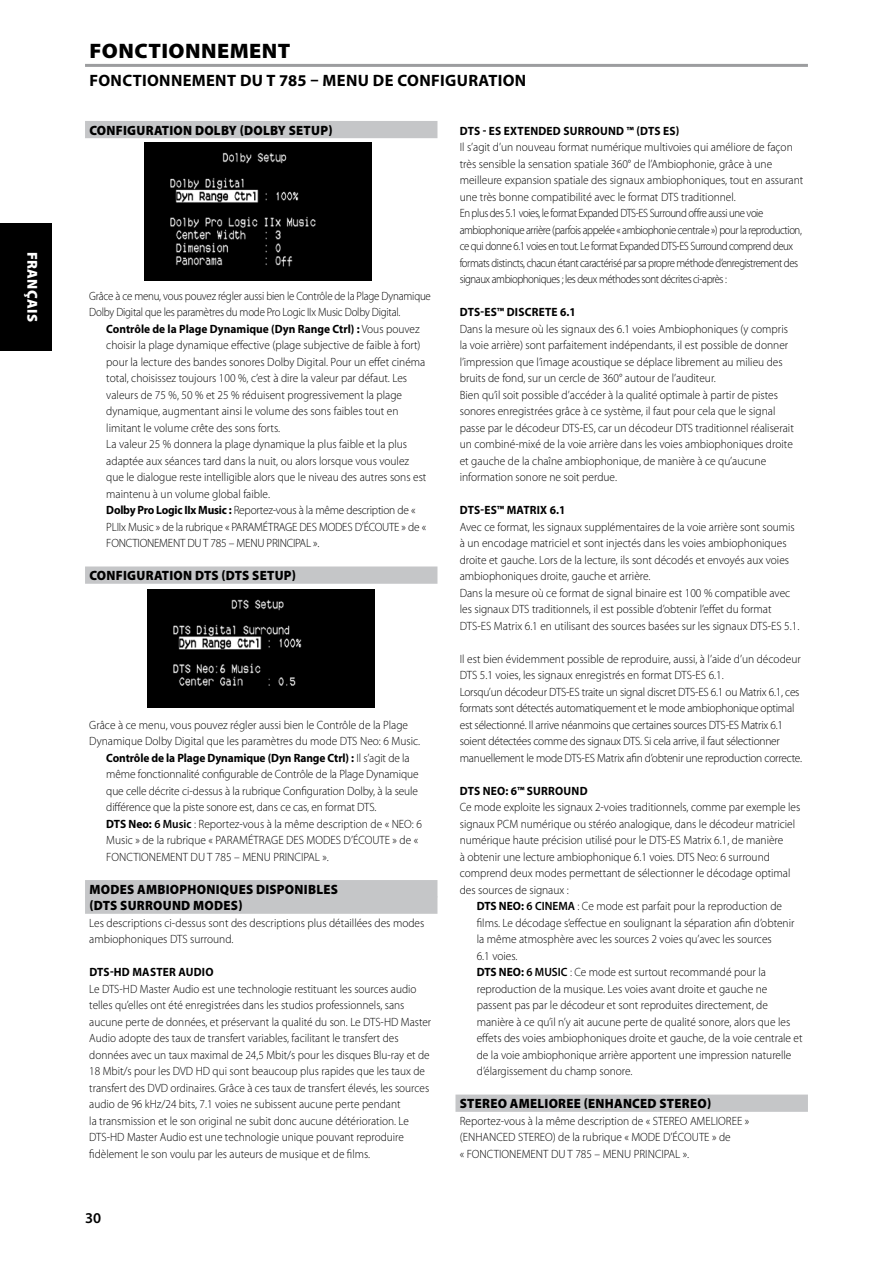
<style>
.page{position:relative;width:893px;height:1263px;background:#fff}
.page>*{position:absolute;margin:0;border:0;box-sizing:border-box;transform-origin:0 0}
.t1{font:900 21px "Myriad Pro";letter-spacing:.02em;color:#000;scale:1.05 1}
.t2{font:700 16.5px "Myriad Pro";letter-spacing:.02em;color:#000}
.t3{font:600 15px "Myriad Pro";color:#000}
.t4{font:900 14.4px "Myriad Pro";letter-spacing:.02em;color:#fff}
.t5{font:900 13.5px "Myriad Pro";letter-spacing:.02em;color:#000;scale:.95 1}
.t6{font:300 12px/16.5px "Myriad Pro";color:#000;scale:.95 1}
.t7{font:300 12px/16.5px "Myriad Pro";color:#000;scale:.94 1}
.t8{font:300 12px/16.5px "Myriad Pro";letter-spacing:-.04em;color:#000;scale:.95 1}
.t9{font:300 12px/16.5px "Myriad Pro";letter-spacing:-.02em;color:#000;scale:.95 1}
.t10{font:300 12px/16.5px "Myriad Pro";letter-spacing:-.02em;color:#000;scale:.91 1}
.t11{font:700 12px "Myriad Pro";letter-spacing:.015em;color:#000;scale:.95 1}
.t12{font:700 12px "Myriad Pro";letter-spacing:-.01em;color:#000;scale:.95 1}
.s1{font-weight:700}
.s2{font-weight:300}
.s3{font-weight:600}
</style>
<div class="page">
<div style="left:85px;top:121px;width:352px;height:17px;background:#c5c6c8"></div>
<div style="left:85px;top:566px;width:352px;height:18px;background:#c5c6c8"></div>
<div style="left:85px;top:880px;width:352px;height:17px;background:#c5c6c8"></div>
<div style="left:85px;top:896px;width:352px;height:18px;background:#c5c6c8"></div>
<div style="left:455px;top:1094px;width:353px;height:18px;background:#c5c6c8"></div>
<hr style="left:85px;top:64px;width:723px;height:3px;background:#9c9d9f">
<img style="left:147px;top:590px;width:227px;height:117px">
<img style="left:145px;top:143px;width:226px;height:138px">
<div style="left:0;top:223px;width:51px;height:127px;background:#000"></div>
<p class="t4" style="left:42px;top:252px;width:71px;rotate:90deg">FRANÇAIS</p>
<h1 class="t1" style="left:90px;top:37px;width:193px">FONCTIONNEMENT</h1>
<h2 class="t2" style="left:89px;top:70px;width:438px">FONCTIONNEMENT DU T 785 – MENU DE CONFIGURATION</h2>
<p class="t5" style="left:89px;top:121px;width:18px">CONFIGURATION</p>
<p class="t5" style="left:195px;top:121px;width:116px">DOLBY (DOLBY SETUP</p>
<p class="t5" style="left:328px;top:121px;width:6px">)</p>
<p class="t10" style="left:89px;top:287px;width:377px">Grâce à ce menu, vous pouvez régler aussi bien le Contrôle de la Plage Dynamique<br>Dolby Digital que les paramètres du mode Pro Logic IIx Music Dolby Digital.</p>
<p class="t6" style="left:106px;top:320px;width:339px"><span class="s1">Contrôle de la Plage Dynamique (Dyn Range Ctrl) :</span> Vous pouvez choisir la plage dynamique effective (plage subjective de faible à fort) pour la lecture des bandes sonores Dolby Digital. Pour un effet cinéma total, choisissez toujours 100 %, c’est à dire la valeur par défaut. Les valeurs de 75 %, 50 % et 25 % réduisent progressivement la plage dynamique, augmentant ainsi le volume des sons faibles tout en limitant le volume crête des sons forts.<br>La valeur 25 % donnera la plage dynamique la plus faible et la plus adaptée aux séances tard dans la nuit, ou alors lorsque vous voulez que le dialogue reste intelligible alors que le niveau des autres sons est maintenu à un volume global faible.<br><span class="s1">Dolby Pro Logic IIx Music :</span> Reportez-vous à la même description de « PLIIx Music » de la rubrique « PARAMÉTRAGE DES MODES D’ÉCOUTE » de « FONCTIONEMENT DU T 785 – MENU PRINCIPAL ».</p>
<p class="t5" style="left:89px;top:566px;width:18px">CONFIGURATION</p>
<p class="t5" style="left:195px;top:566px;width:108px">DTS (DTS SETUP)</p>
<p class="t6" style="left:89px;top:716px;width:337px">Grâce à ce menu, vous pouvez régler aussi bien le Contrôle de la Plage</p>
<p class="t6" style="left:89px;top:733px;width:350px">Dynamique Dolby Digital que les paramètres du mode DTS Neo: 6 Music.</p>
<p class="t12" style="left:106px;top:750px;width:321px">Contrôle de la Plage Dynamique (Dyn Range Ctrl) : <span class="s2">Il s’agit de la</span></p>
<p class="t6" style="left:106px;top:766px;width:330px">même fonctionnalité configurable de Contrôle de la Plage Dynamique</p>
<p class="t6" style="left:106px;top:782px;width:330px">que celle décrite ci-dessus à la rubrique Configuration Dolby, à la seule</p>
<p class="t6" style="left:106px;top:799px;width:286px">différence que la piste sonore est, dans ce cas, en format DTS.</p>
<p class="t6" style="left:106px;top:815px;width:334px"><span class="s1">DTS Neo:</span> <span class="s3">6 Music</span> : Reportez-vous à la même description de « NEO: 6</p>
<p class="t6" style="left:106px;top:832px;width:330px">Music » de la rubrique « PARAMÉTRAGE DES MODES D’ÉCOUTE » de «</p>
<p class="t6" style="left:106px;top:848px;width:236px">FONCTIONEMENT DU T 785 – MENU PRINCIPAL ».</p>
<p class="t5" style="left:89px;top:880px;width:22px">MODES</p>
<p class="t5" style="left:137px;top:880px;width:19px">AMBIOPHONIQUES</p>
<p class="t5" style="left:256px;top:880px;width:9px">DISPONIBLES</p>
<p class="t5" style="left:89px;top:896px;width:163px">(DTS SURROUND MODES)</p>
<p class="t6" style="left:89px;top:914px;width:354px">Les descriptions ci-dessus sont des descriptions plus détaillées des modes ambiophoniques DTS surround.</p>
<p class="t11" style="left:89px;top:964px;width:132px">DTS-HD MASTER AUDIO</p>
<p class="t7" style="left:89px;top:980px;width:365px">Le DTS-HD Master Audio est une technologie restituant les sources audio telles qu’elles ont été enregistrées dans les studios professionnels, sans aucune perte de données, et préservant la qualité du son. Le DTS-HD Master Audio adopte des taux de transfert variables, facilitant le transfert des données avec un taux maximal de 24,5 Mbit/s pour les disques Blu-ray et de 18 Mbit/s pour les DVD HD qui sont beaucoup plus rapides que les taux de transfert des DVD ordinaires. Grâce à ces taux de transfert élevés, les sources audio de 96 kHz/24 bits, 7.1 voies ne subissent aucune perte pendant<br>la transmission et le son original ne subit donc aucune détérioration. Le DTS-HD Master Audio est une technologie unique pouvant reproduire fidèlement le son voulu par les auteurs de musique et de films.</p>
<p class="t3" style="left:85px;top:1208px;width:18px">30</p>
<p class="t11" style="left:460px;top:123px;width:233px">DTS - ES EXTENDED SURROUND ™ (DTS ES)</p>
<p class="t8" style="left:460px;top:139px;width:363px">Il s’agit d’un nouveau format numérique multivoies qui améliore de façon très sensible la sensation spatiale 360° de l’Ambiophonie, grâce à une meilleure expansion spatiale des signaux ambiophoniques, tout en assurant une très bonne compatibilité avec le format DTS traditionnel.<br>En plus des 5.1 voies, le format Expanded DTS-ES Surround offre aussi une voie ambiophonique arrière (parfois appelée « ambiophonie centrale ») pour la reproduction, ce qui donne 6.1 voies en tout. Le format Expanded DTS-ES Surround comprend deux formats distincts, chacun étant caractérisé par sa propre méthode d’enregistrement des signaux ambiophoniques ; les deux méthodes sont décrites ci-après :</p>
<p class="t11" style="left:460px;top:304px;width:124px">DTS-ES™ DISCRETE 6.1</p>
<p class="t6" style="left:460px;top:320px;width:353px">Dans la mesure où les signaux des 6.1 voies Ambiophoniques (y compris la voie arrière) sont parfaitement indépendants, il est possible de donner l’impression que l’image acoustique se déplace librement au milieu des bruits de fond, sur un cercle de 360° autour de l’auditeur.<br>Bien qu’il soit possible d’accéder à la qualité optimale à partir de pistes sonores enregistrées grâce à ce système, il faut pour cela que le signal passe par le décodeur DTS‑ES, car un décodeur DTS traditionnel réaliserait un combiné-mixé de la voie arrière dans les voies ambiophoniques droite et gauche de la chaîne ambiophonique, de manière à ce qu’aucune information sonore ne soit perdue.</p>
<p class="t11" style="left:460px;top:502px;width:113px">DTS-ES™ MATRIX 6.1</p>
<p class="t6" style="left:460px;top:518px;width:359px">Avec ce format, les signaux supplémentaires de la voie arrière sont soumis à un encodage matriciel et sont injectés dans les voies ambiophoniques droite et gauche. Lors de la lecture, ils sont décodés et envoyés aux voies ambiophoniques droite, gauche et arrière.<br>Dans la mesure où ce format de signal binaire est 100 % compatible avec les signaux DTS traditionnels, il est possible d’obtenir l’effet du format DTS‑ES Matrix 6.1 en utilisant des sources basées sur les signaux DTS-ES 5.1.</p>
<p class="t9" style="left:460px;top:650px;width:362px">Il est bien évidemment possible de reproduire, aussi, à l’aide d’un décodeur DTS 5.1 voies, les signaux enregistrés en format DTS‑ES 6.1.<br>Lorsqu’un décodeur DTS-ES traite un signal discret DTS-ES 6.1 ou Matrix 6.1, ces formats sont détectés automatiquement et le mode ambiophonique optimal est sélectionné. Il arrive néanmoins que certaines sources DTS‑ES Matrix 6.1 soient détectées comme des signaux DTS. Si cela arrive, il faut sélectionner manuellement le mode DTS‑ES Matrix afin d’obtenir une reproduction correcte.</p>
<p class="t11" style="left:460px;top:783px;width:136px">DTS NEO: 6™ SURROUND</p>
<p class="t6" style="left:460px;top:799px;width:360px">Ce mode exploite les signaux 2‑voies traditionnels, comme par exemple les</p>
<p class="t6" style="left:460px;top:815px;width:355px">signaux PCM numérique ou stéréo analogique, dans le décodeur matriciel</p>
<p class="t6" style="left:460px;top:832px;width:342px">numérique haute précision utilisé pour le DTS-ES Matrix 6.1, de manière</p>
<p class="t6" style="left:460px;top:848px;width:328px">à obtenir une lecture ambiophonique 6.1 voies. DTS Neo: 6 surround</p>
<p class="t6" style="left:460px;top:865px;width:350px">comprend deux modes permettant de sélectionner le décodage optimal</p>
<p class="t6" style="left:460px;top:881px;width:116px">des sources de signaux :</p>
<p class="t6" style="left:477px;top:898px;width:323px"><span class="s1">DTS NEO:</span> <span class="s3">6 CINEMA</span> : Ce mode est parfait pour la reproduction de</p>
<p class="t6" style="left:477px;top:914px;width:336px">films. Le décodage s’effectue en soulignant la séparation afin d’obtenir</p>
<p class="t6" style="left:477px;top:931px;width:312px">la même atmosphère avec les sources 2 voies qu’avec les sources</p>
<p class="t6" style="left:477px;top:947px;width:44px">6.1 voies.</p>
<p class="t6" style="left:477px;top:964px;width:306px"><span class="s1">DTS NEO:</span> <span class="s3">6 MUSIC</span> : Ce mode est surtout recommandé pour la</p>
<p class="t6" style="left:477px;top:980px;width:307px">reproduction de la musique. Les voies avant droite et gauche ne</p>
<p class="t6" style="left:477px;top:997px;width:308px">passent pas par le décodeur et sont reproduites directement, de</p>
<p class="t6" style="left:477px;top:1013px;width:331px">manière à ce qu’il n’y ait aucune perte de qualité sonore, alors que les</p>
<p class="t6" style="left:477px;top:1030px;width:345px">effets des voies ambiophoniques droite et gauche, de la voie centrale et</p>
<p class="t6" style="left:477px;top:1046px;width:333px">de la voie ambiophonique arrière apportent une impression naturelle</p>
<p class="t6" style="left:477px;top:1063px;width:165px">d’élargissement du champ sonore.</p>
<p class="t5" style="left:460px;top:1094px;width:266px">STEREO AMELIOREE (ENHANCED STEREO)</p>
<p class="t6" style="left:460px;top:1112px;width:306px">Reportez-vous à la même description de « STEREO AMELIOREE » (ENHANCED STEREO) de la rubrique « MODE D’ÉCOUTE » de<br>« FONCTIONEMENT DU T 785 – MENU PRINCIPAL ».</p>
</div>
